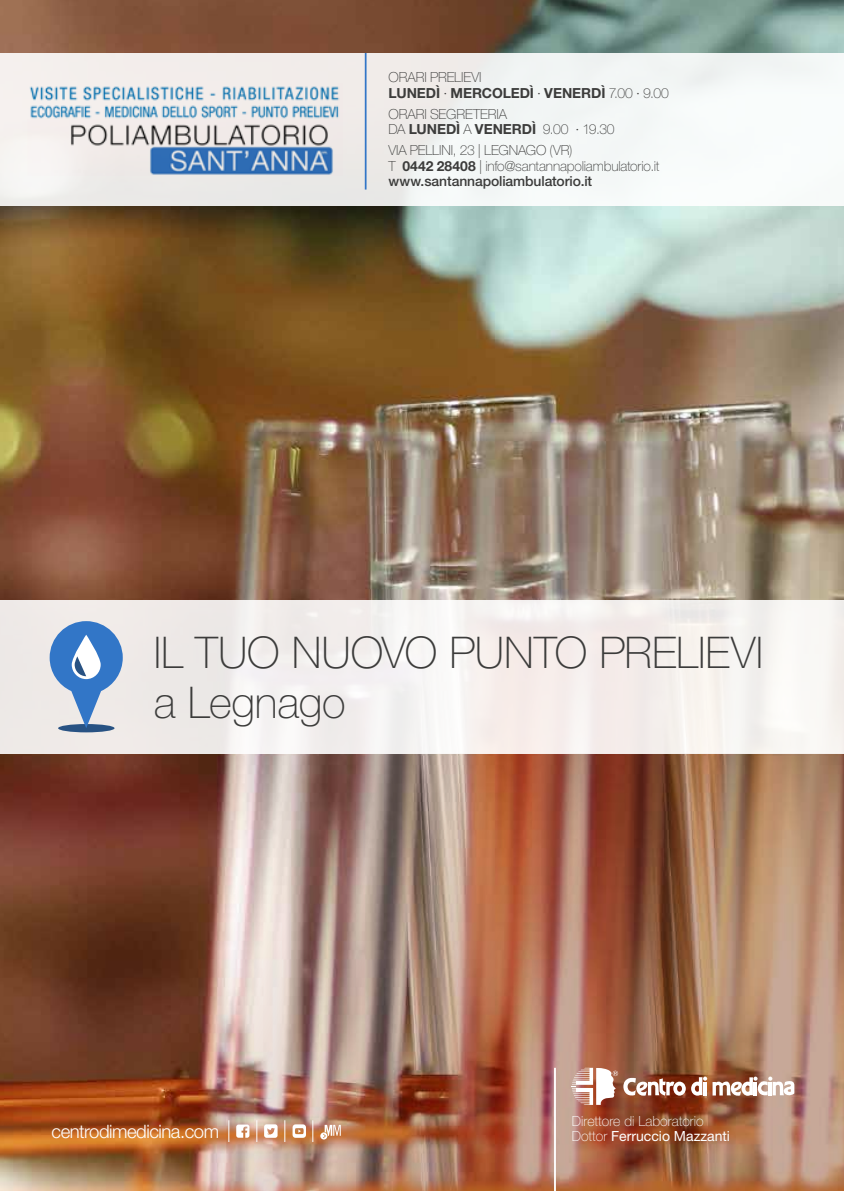
<style>
.page{position:relative;width:844px;height:1191px;background:#fff}
.page>*{position:absolute;margin:0;border:0;box-sizing:border-box;transform-origin:0 0}
.t1{font:100 43.75px/49.4px "Helvetica Neue LT Std";letter-spacing:-.005em;color:#3c3c3b}
.t2{font:300 18.55px "Helvetica Neue LT Std";letter-spacing:-.025em;color:#fff}
.t3{font:100 14px/14.9px "Helvetica Neue LT Std";color:#fff}
.t4{font:100 13.83px/15.8px "Helvetica Neue LT Std";letter-spacing:-.01em;color:#3c3c3b}
.s1{font-weight:700}
.s2{font-weight:500}
.s3{font-weight:400}
</style>
<div class="page">
<img style="left:0;top:0;width:843px;height:600px">
<div style="left:0;top:53px;width:843px;height:152px;background:linear-gradient(to right,#ede8e6,#f6fbfa)"></div>
<hr style="left:364px;top:53px;width:2px;height:136px;background:#3276c7">
<img style="left:0;top:753px;width:843px;height:438px">
<div style="left:0;top:600px;width:843px;height:153px;background:#f4eeec"></div>
<div style="left:58px;top:724px;width:56px;height:8px;background:#285283;border-radius:50%"></div>
<svg style="left:50px;top:621px;width:73px;height:107px"></svg>
<hr style="left:554px;top:1067px;width:1px;height:124px;background:#fff">
<svg style="left:571px;top:1067px;width:114px;height:38px"></svg>
<svg style="left:691px;top:1076px;width:103px;height:23px"></svg>
<svg style="left:228px;top:1120px;width:1px;height:22px"></svg>
<svg style="left:256px;top:1120px;width:1px;height:22px"></svg>
<svg style="left:284px;top:1120px;width:1px;height:22px"></svg>
<svg style="left:312px;top:1120px;width:1px;height:22px"></svg>
<svg style="left:236px;top:1124px;width:13px;height:13px"></svg>
<svg style="left:264px;top:1124px;width:13px;height:13px"></svg>
<svg style="left:292px;top:1124px;width:14px;height:13px"></svg>
<svg style="left:320px;top:1124px;width:21px;height:15px"></svg>
<img style="left:27px;top:83px;width:316px;height:92px">
<p class="t4" style="left:388px;top:69px;width:282px">ORARI PRELIEVI<br><span class="s1">LUNEDÌ</span> · <span class="s1">MERCOLEDÌ</span> · <span class="s1">VENERDÌ</span> 7.00 · 9.00</p>
<p class="t4" style="left:388px;top:106px;width:227px">ORARI SEGRETERIA<br>DA <span class="s1">LUNEDÌ</span> A <span class="s1">VENERDÌ</span> 9.00 · 19.30</p>
<p class="t4" style="left:388px;top:143px;width:272px">VIA PELLINI, 23 | LEGNAGO (VR)<br>T <span class="s1">0442 28408</span> | info@santannapoliambulatorio.it <span class="s2">www.santannapoliambulatorio.it</span></p>
<h1 class="t1" style="left:154px;top:628px;width:610px">IL TUO NUOVO PUNTO PRELIEVI a Legnago</h1>
<h2 class="t2" style="left:51px;top:1119px;width:169px">centrodimedicina.com</h2>
<p class="t3" style="left:571px;top:1113px;width:160px">Direttore di Laboratorio<br>Dottor <span class="s3">Ferruccio Mazzanti</span></p>
</div>
